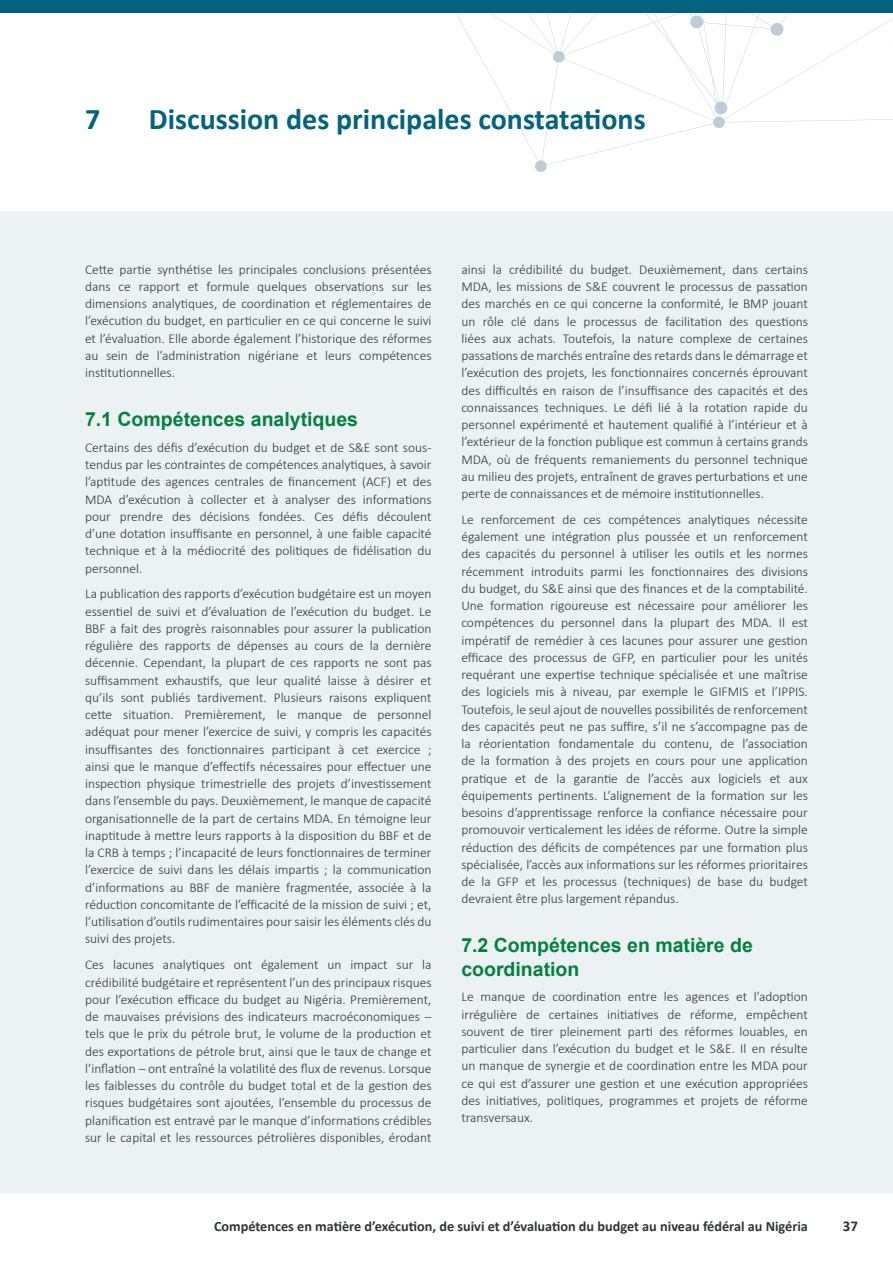
<style>
.page{position:relative;width:893px;height:1263px;background:#fff}
.page>*{position:absolute;margin:0;border:0;box-sizing:border-box;transform-origin:0 0}
.t1{font:700 30px "Calibri";color:#006380}
.t2{font:700 19.5px/23.4px "Arial";color:#00823d}
.t3{font:700 15px "Calibri";color:#2d3739}
.t4{font:700 14.25px "Calibri";color:#2d3739}
.t5{font:300 13.5px/17.2px "Calibri";color:#2d3739;text-align:justify}
</style>
<div class="page">
<div style="left:0;top:13px;width:893px;height:1180px;background:#ecf2f4"></div>
<div style="left:0;top:0;width:893px;height:13px;background:#006380"></div>
<div style="left:0;top:14px;width:893px;height:197px;background:#fff"></div>
<svg style="left:456px;top:14px;width:437px;height:158px"></svg>
<h1 class="t1" style="left:85px;top:100px;width:17px">7</h1>
<h1 class="t1" style="left:149px;top:100px;width:498px">Discussion des principales constatations</h1>
<p class="t5" style="left:85px;top:260px;width:348px">Cette partie synthétise les principales conclusions présentées dans ce rapport et formule quelques observations sur les dimensions analytiques, de coordination et réglementaires de l’exécution du budget, en particulier en ce qui concerne le suivi et l’évaluation. Elle aborde également l’historique des réformes au sein de l’administration nigériane et leurs compétences institutionnelles.</p>
<h2 class="t2" style="left:85px;top:408px;width:275px">7.1 Compétences analytiques</h2>
<p class="t5" style="left:85px;top:439px;width:348px">Certains des défis d’exécution du budget et de S&amp;E sont sous&shy;tendus par les contraintes de compétences analytiques, à savoir l’aptitude des agences centrales de financement (ACF) et des MDA d’exécution à collecter et à analyser des informations pour prendre des décisions fondées. Ces défis découlent d’une dotation insuffisante en personnel, à une faible capacité technique et à la médiocrité des politiques de fidélisation du personnel.</p>
<p class="t5" style="left:85px;top:585px;width:348px">La publication des rapports d’exécution budgétaire est un moyen essentiel de suivi et d’évaluation de l’exécution du budget. Le BBF a fait des progrès raisonnables pour assurer la publication régulière des rapports de dépenses au cours de la dernière décennie. Cependant, la plupart de ces rapports ne sont pas suffisamment exhaustifs, que leur qualité laisse à désirer et qu’ils sont publiés tardivement. Plusieurs raisons expliquent cette situation. Premièrement, le manque de personnel adéquat pour mener l’exercice de suivi, y compris les capacités insuffisantes des fonctionnaires participant à cet exercice ; ainsi que le manque d’effectifs nécessaires pour effectuer une inspection physique trimestrielle des projets d’investissement dans l’ensemble du pays. Deuxièmement, le manque de capacité organisationnelle de la part de certains MDA. En témoigne leur inaptitude à mettre leurs rapports à la disposition du BBF et de la CRB à temps ; l’incapacité de leurs fonctionnaires de terminer l’exercice de suivi dans les délais impartis ; la communication d’informations au BBF de manière fragmentée, associée à la réduction concomitante de l’efficacité de la mission de suivi ; et, l’utilisation d’outils rudimentaires pour saisir les éléments clés du suivi des projets.</p>
<p class="t5" style="left:85px;top:956px;width:348px">Ces lacunes analytiques ont également un impact sur la crédibilité budgétaire et représentent l’un des principaux risques pour l’exécution efficace du budget au Nigéria. Premièrement, de mauvaises prévisions des indicateurs macroéconomiques – tels que le prix du pétrole brut, le volume de la production et des exportations de pétrole brut, ainsi que le taux de change et l’inflation – ont entraîné la volatilité des flux de revenus. Lorsque les faiblesses du contrôle du budget total et de la gestion des risques budgétaires sont ajoutées, l’ensemble du processus de planification est entravé par le manque d’informations crédibles sur le capital et les ressources pétrolières disponibles, érodant</p>
<p class="t5" style="left:461px;top:260px;width:348px">ainsi la crédibilité du budget. Deuxièmement, dans certains MDA, les missions de S&amp;E couvrent le processus de passation des marchés en ce qui concerne la conformité, le BMP jouant un rôle clé dans le processus de facilitation des questions liées aux achats. Toutefois, la nature complexe de certaines passations de marchés entraîne des retards dans le démarrage et l’exécution des projets, les fonctionnaires concernés éprouvant des difficultés en raison de l’insuffisance des capacités et des connaissances techniques. Le défi lié à la rotation rapide du personnel expérimenté et hautement qualifié à l’intérieur et à l’extérieur de la fonction publique est commun à certains grands MDA, où de fréquents remaniements du personnel technique au milieu des projets, entraînent de graves perturbations et une perte de connaissances et de mémoire institutionnelles.</p>
<p class="t5" style="left:461px;top:511px;width:348px">Le renforcement de ces compétences analytiques nécessite également une intégration plus poussée et un renforcement des capacités du personnel à utiliser les outils et les normes récemment introduits parmi les fonctionnaires des divisions du budget, du S&amp;E ainsi que des finances et de la comptabilité.<br>Une formation rigoureuse est nécessaire pour améliorer les compétences du personnel dans la plupart des MDA. Il est impératif de remédier à ces lacunes pour assurer une gestion efficace des processus de GFP, en particulier pour les unités requérant une expertise technique spécialisée et une maîtrise des logiciels mis à niveau, par exemple le GIFMIS et l’IPPIS.<br>Toutefois, le seul ajout de nouvelles possibilités de renforcement des capacités peut ne pas suffire, s’il ne s’accompagne pas de la réorientation fondamentale du contenu, de l’association de la formation à des projets en cours pour une application pratique et de la garantie de l’accès aux logiciels et aux équipements pertinents. L’alignement de la formation sur les besoins d’apprentissage renforce la confiance nécessaire pour promouvoir verticalement les idées de réforme. Outre la simple réduction des déficits de compétences par une formation plus spécialisée, l’accès aux informations sur les réformes prioritaires de la GFP et les processus (techniques) de base du budget devraient être plus largement répandus.</p>
<h2 class="t2" style="left:461px;top:934px;width:293px">7.2 Compétences en matière de coordination</h2>
<p class="t5" style="left:461px;top:988px;width:348px">Le manque de coordination entre les agences et l’adoption irrégulière de certaines initiatives de réforme, empêchent souvent de tirer pleinement parti des réformes louables, en particulier dans l’exécution du budget et le S&amp;E. Il en résulte un manque de synergie et de coordination entre les MDA pour ce qui est d’assurer une gestion et une exécution appropriées des initiatives, politiques, programmes et projets de réforme transversaux.</p>
<p class="t4" style="left:214px;top:1217px;width:595px">Compétences en matière d’exécution, de suivi et d’évaluation du budget au niveau fédéral au Nigéria</p>
<p class="t3" style="left:843px;top:1216px;width:17px">37</p>
</div>
